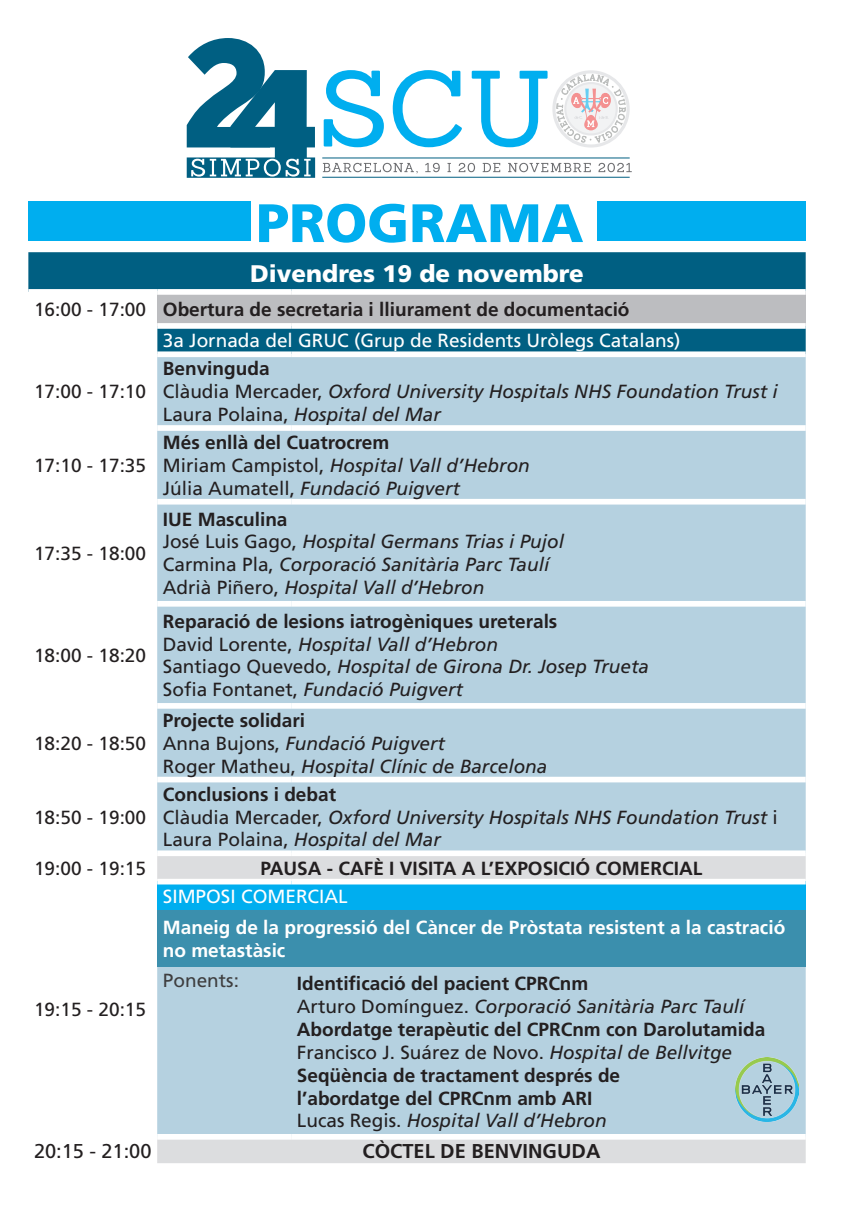
<style>
.page{position:relative;width:851px;height:1207px;background:#fff}
.page>*{position:absolute;margin:0;border:0;box-sizing:border-box;transform-origin:0 0}
.t1{font:900 54px "Frutiger";color:#00aeef}
.t2{font:900 24px "Frutiger";color:#fff}
.t3{font:700 20px "Frutiger";color:#231f20}
.t4{font:20px "Frutiger";color:#231f20}
.t5{font:italic 19px/22.8px "Frutiger";color:#231f20}
.t6{font:700 19px "Frutiger";color:#231f20}
.t7{font:19px "Frutiger";color:#231f20}
.t8{font:700 19px/22.8px "Frutiger";color:#fff}
.t9{font:19px "Frutiger";color:#fff}
.t10{font:19px "Frutiger";color:#3e3e3f}
.s1{font-style:normal}
.s2{font-style:italic}
</style>
<div class="page">
<div style="left:28px;top:252px;width:777px;height:99px;background:#005f82"></div>
<svg style="left:28px;top:295px;width:129px;height:56px"></svg>
<div style="left:157px;top:292px;width:648px;height:34px;background:#bcbdc0"></div>
<div style="left:157px;top:357px;width:648px;height:493px;background:#b5d1e0"></div>
<svg style="left:157px;top:856px;width:648px;height:307px;background:#bdd3df"></svg>
<div style="left:157px;top:881px;width:648px;height:29px;background:#00aeef"></div>
<div style="left:157px;top:910px;width:648px;height:56px;background:#3b8fad"></div>
<div style="left:28px;top:289px;width:129px;height:6px;background:#fff"></div>
<div style="left:157px;top:289px;width:134px;height:6px;background:#fff"></div>
<div style="left:291px;top:289px;width:514px;height:6px;background:#fff"></div>
<div style="left:157px;top:323px;width:134px;height:6px;background:#fff"></div>
<div style="left:291px;top:323px;width:514px;height:6px;background:#fff"></div>
<div style="left:157px;top:425px;width:134px;height:6px;background:#fff"></div>
<div style="left:291px;top:425px;width:514px;height:6px;background:#fff"></div>
<div style="left:157px;top:499px;width:134px;height:5px;background:#fff"></div>
<div style="left:291px;top:499px;width:514px;height:5px;background:#fff"></div>
<div style="left:157px;top:601px;width:134px;height:5px;background:#fff"></div>
<div style="left:291px;top:601px;width:514px;height:5px;background:#fff"></div>
<div style="left:157px;top:703px;width:134px;height:6px;background:#fff"></div>
<div style="left:291px;top:703px;width:514px;height:6px;background:#fff"></div>
<div style="left:157px;top:777px;width:134px;height:5px;background:#fff"></div>
<div style="left:291px;top:777px;width:514px;height:5px;background:#fff"></div>
<div style="left:157px;top:879px;width:134px;height:5px;background:#fff"></div>
<div style="left:291px;top:879px;width:514px;height:5px;background:#fff"></div>
<div style="left:157px;top:1134px;width:134px;height:5px;background:#fff"></div>
<div style="left:291px;top:1134px;width:514px;height:5px;background:#fff"></div>
<svg style="left:323px;top:70px;width:61px;height:77px"></svg>
<svg style="left:392px;top:70px;width:70px;height:77px"></svg>
<svg style="left:471px;top:70px;width:158px;height:78px"></svg>
<svg style="left:323px;top:163px;width:94px;height:10px"></svg>
<svg style="left:425px;top:163px;width:14px;height:9px"></svg>
<svg style="left:447px;top:163px;width:4px;height:9px"></svg>
<svg style="left:458px;top:163px;width:17px;height:9px"></svg>
<svg style="left:482px;top:163px;width:18px;height:9px"></svg>
<svg style="left:508px;top:163px;width:82px;height:9px"></svg>
<svg style="left:598px;top:163px;width:33px;height:9px"></svg>
<hr style="left:322px;top:157px;width:307px;height:1px;background:#005f82">
<hr style="left:322px;top:177px;width:307px;height:1px;background:#005f82">
<svg style="left:187px;top:38px;width:128px;height:140px"></svg>
<div style="left:597px;top:202px;width:208px;height:39px;background:#00aeef"></div>
<div style="left:28px;top:202px;width:223px;height:39px;background:#00aeef"></div>
<img style="left:734px;top:1057px;width:64px;height:64px">
<p class="t1" style="left:256px;top:190px;width:329px">PROGRAMA</p>
<p class="t2" style="left:250px;top:259px;width:335px">Divendres 19 de novembre</p>
<p class="t7" style="left:34px;top:298px;width:113px">16:00 - 17:00</p>
<p class="t6" style="left:163px;top:298px;width:468px">Obertura de secretaria i lliurament de documentació</p>
<p class="t9" style="left:163px;top:329px;width:519px">3a Jornada del GRUC (Grup de Residents Uròlegs Catalans)</p>
<p class="t7" style="left:34px;top:380px;width:113px">17:00 - 17:10</p>
<p class="t6" style="left:163px;top:358px;width:108px">Benvinguda</p>
<p class="t5" style="left:163px;top:380px;width:616px"><span class="s1">Clàudia Mercader,</span> Oxford University Hospitals NHS Foundation Trust i<br><span class="s1">Laura Polaina,</span> Hospital del Mar</p>
<p class="t7" style="left:34px;top:454px;width:113px">17:10 - 17:35</p>
<p class="t7" style="left:34px;top:542px;width:113px">17:35 - 18:00</p>
<p class="t7" style="left:34px;top:644px;width:113px">18:00 - 18:20</p>
<p class="t7" style="left:34px;top:732px;width:113px">18:20 - 18:50</p>
<p class="t7" style="left:34px;top:806px;width:113px">18:50 - 19:00</p>
<p class="t6" style="left:163px;top:431px;width:228px">Més enllà del Cuatrocrem</p>
<p class="t5" style="left:163px;top:454px;width:368px"><span class="s1">Miriam Campistol,</span> Hospital Vall d’Hebron</p>
<p class="t5" style="left:163px;top:477px;width:298px"><span class="s1">Júlia Aumatell,</span> Fundació Puigvert</p>
<p class="t6" style="left:163px;top:508px;width:126px">IUE Masculina</p>
<p class="t5" style="left:163px;top:530px;width:402px"><span class="s1">José Luis Gago,</span> Hospital Germans Trias i Pujol</p>
<p class="t5" style="left:163px;top:553px;width:388px"><span class="s1">Carmina Pla,</span> Corporació Sanitària Parc Taulí</p>
<p class="t5" style="left:163px;top:576px;width:323px"><span class="s1">Adrià Piñero,</span> Hospital Vall d’Hebron</p>
<p class="t6" style="left:163px;top:610px;width:396px">Reparació de lesions iatrogèniques ureterals</p>
<p class="t5" style="left:163px;top:633px;width:337px"><span class="s1">David Lorente,</span> Hospital Vall d’Hebron</p>
<p class="t5" style="left:163px;top:655px;width:487px"><span class="s1">Santiago Quevedo,</span> Hospital de Girona Dr. Josep Trueta</p>
<p class="t5" style="left:163px;top:678px;width:301px"><span class="s1">Sofia Fontanet,</span> Fundació Puigvert</p>
<p class="t6" style="left:163px;top:709px;width:144px">Projecte solidari</p>
<p class="t5" style="left:163px;top:732px;width:283px"><span class="s1">Anna Bujons,</span> Fundació Puigvert</p>
<p class="t5" style="left:163px;top:755px;width:386px"><span class="s1">Roger Matheu,</span> Hospital Clínic de Barcelona</p>
<p class="t6" style="left:163px;top:783px;width:175px">Conclusions i debat</p>
<p class="t5" style="left:163px;top:806px;width:616px"><span class="s1">Clàudia Mercader,</span> Oxford University Hospitals NHS Foundation Trust <span class="s1">i<br>Laura Polaina,</span> Hospital del Mar</p>
<p class="t7" style="left:34px;top:857px;width:113px">19:00 - 19:15</p>
<p class="t6" style="left:260px;top:857px;width:443px">PAUSA - CAFÈ I VISITA A L’EXPOSICIÓ COMERCIAL</p>
<p class="t7" style="left:34px;top:998px;width:113px">19:15 - 20:15</p>
<p class="t9" style="left:163px;top:885px;width:186px">SIMPOSI COMERCIAL</p>
<p class="t8" style="left:163px;top:916px;width:623px">Maneig de la progressió del Càncer de Pròstata resistent a la castració no metastàsic</p>
<p class="t10" style="left:163px;top:969px;width:78px">Ponents:</p>
<p class="t6" style="left:297px;top:972px;width:293px">Identificació del pacient CPRCnm</p>
<p class="t5" style="left:297px;top:995px;width:449px"><span class="s1">Arturo Domínguez.</span> Corporació Sanitària Parc Taulí</p>
<p class="t6" style="left:297px;top:1018px;width:470px">Abordatge terapèutic del CPRCnm con Darolutamida</p>
<p class="t7" style="left:297px;top:1041px;width:436px">Francisco J. Suárez de Novo. <span class="s2">Hospital de Bellvitge</span></p>
<p class="t6" style="left:297px;top:1064px;width:325px">Seqüència de tractament després de</p>
<p class="t6" style="left:297px;top:1086px;width:297px">l’abordatge del CPRCnm amb ARI</p>
<p class="t5" style="left:297px;top:1109px;width:311px"><span class="s1">Lucas Regis.</span> Hospital Vall d’Hebron</p>
<p class="t4" style="left:34px;top:1139px;width:119px">20:15 - 21:00</p>
<p class="t3" style="left:362px;top:1139px;width:239px">CÒCTEL DE BENVINGUDA</p>
</div>
